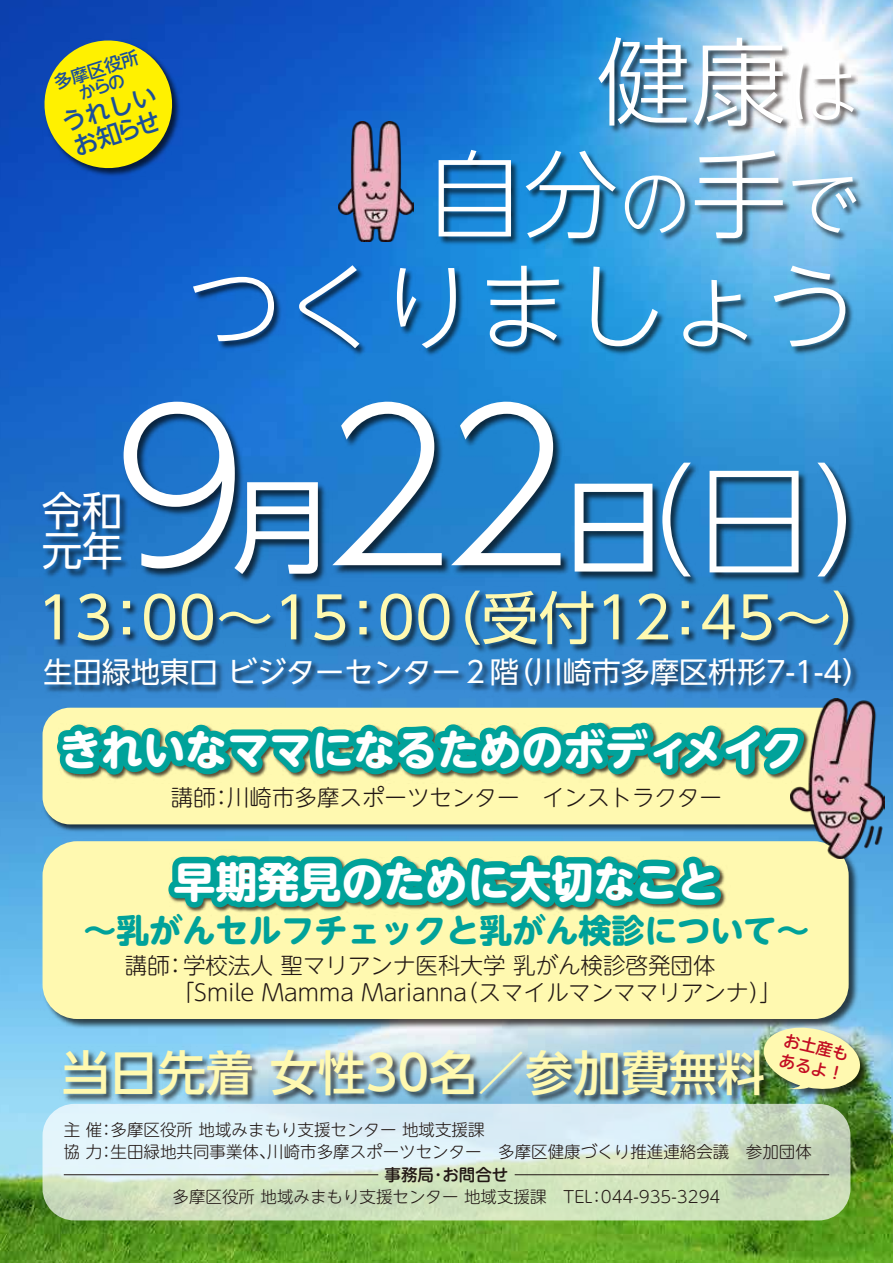
<style>
.page{position:relative;width:893px;height:1263px;background:#fff}
.page>*{position:absolute;margin:0;border:0;box-sizing:border-box;transform-origin:0 0}
.t1{font:300 204.9px "UD Shin Go NT Pro";color:#fff}
.t2{font:300 96px/112.5px "UD Shin Go NT Pro";color:#fff;text-align:right}
.t3{font:57.15px "UD Shin Go NT Pro";color:#fff9b0}
.t4{font:500 48px "UD Shin Go NT Pro";color:#fff9b0}
.t5{font:700 42px "UD Shin M Go Pro";color:#fff}
.t6{font:40.5px/40.5px "UD Shin Go NT Pro";color:#fff}
.t7{font:700 33px "UD Shin M Go Pro";color:#00a29a}
.t8{font:29.1px "UD Shin Go NT Pro";color:#fff}
.t9{font:500 24.6px/25.5px "UD Shin Go NT Pro";color:#1b4f99}
.t10{font:300 22.5px/27px "UD Shin M Go Pro";color:#221815}
.t11{font:500 17.4px/17.4px "UD Shin Go NT Pro";color:#1b4f99;text-align:center}
.t12{font:300 16.5px/22.5px "UD Shin M Go Pro";color:#221815}
.t13{font:500 16.5px "UD Shin M Go Pro";color:#221815}
.t14{font:500 16.5px/21px "UD Shin M Go Pro";color:#c30d23}
.s1{font-size:72px}
.s2{font-weight:400;font-size:102.45px}
.s3{font-size:120.15px}
</style>
<div class="page">
<img style="left:0;top:0;width:893px;height:1263px">
<img style="left:39px;top:383px;width:847px;height:267px">
<img style="left:35px;top:587px;width:836px;height:84px">
<img style="left:41px;top:655px;width:827px;height:49px">
<div style="left:43px;top:708px;width:806px;height:116px;background:#fff9b0;border-radius:27px"></div>
<img style="left:791px;top:698px;width:93px;height:160px">
<img style="left:863px;top:1025px;width:10px;height:77px">
<img style="left:51px;top:712px;width:812px;height:551px">
<img style="left:185px;top:32px;width:685px;height:356px">
<img style="left:42px;top:38px;width:141px;height:141px">
<svg style="left:37px;top:33px;width:143px;height:143px;background:#a3b040"></svg>
<p class="t11" style="left:52px;top:74px;width:89px;rotate:-18deg">多摩区役所からの</p>
<h3 class="t9" style="left:58px;top:111px;width:100px;rotate:-18deg">うれしいお知らせ</h3>
<h2 class="t2" style="left:187px;top:22px;width:673px">健康<span class="s1">は<br></span>自分<span class="s1">の</span>手<span class="s1">で<br></span>つくりましょう</h2>
<h1 class="t1" style="left:112px;top:322px;width:824px">9<span class="s2">月</span>22<span class="s2">日</span><span class="s3">（日）</span></h1>
<h3 class="t3" style="left:37px;top:571px;width:854px">13：00～15：00（受付12：45～）</h3>
<h3 class="t8" style="left:44px;top:648px;width:829px">生田緑地東口 ビジターセンター２階（川崎市多摩区枡形7-1-4）</h3>
<h3 class="t6" style="left:42px;top:489px;width:82px">令和元年</h3>
<h3 class="t5" style="left:59px;top:715px;width:745px">きれいなママになるためのボディメイク</h3>
<h3 class="t10" style="left:171px;top:783px;width:553px">講師：川崎市多摩スポーツセンター　インストラクター</h3>
<h3 class="t5" style="left:173px;top:847px;width:548px">早期発見のために大切なこと</h3>
<h3 class="t7" style="left:83px;top:903px;width:728px">～乳がんセルフチェックと乳がん検診について～</h3>
<h3 class="t10" style="left:172px;top:950px;width:612px;text-indent:-47px">講師： 学校法人 聖マリアンナ医科大学 乳がん検診啓発団体「Smile Mamma Marianna（スマイルマンママリアンナ）」</h3>
<p class="t14" style="left:787px;top:1028px;width:67px;rotate:13deg">お土産もあるよ！</p>
<h3 class="t4" style="left:62px;top:1034px;width:705px">当日先着 女性30名／参加費無料</h3>
<p class="t12" style="left:64px;top:1117px;width:749px">主 催：多摩区役所 地域みまもり支援センター 地域支援課<br>協 力：生田緑地共同事業体、川崎市多摩スポーツセンター　多摩区健康づくり推進連絡会議　参加団体</p>
<p class="t13" style="left:385px;top:1161px;width:125px">事務局･お問合せ</p>
<p class="t12" style="left:173px;top:1185px;width:549px">多摩区役所 地域みまもり支援センター 地域支援課　TEL：044-935-3294</p>
</div>
